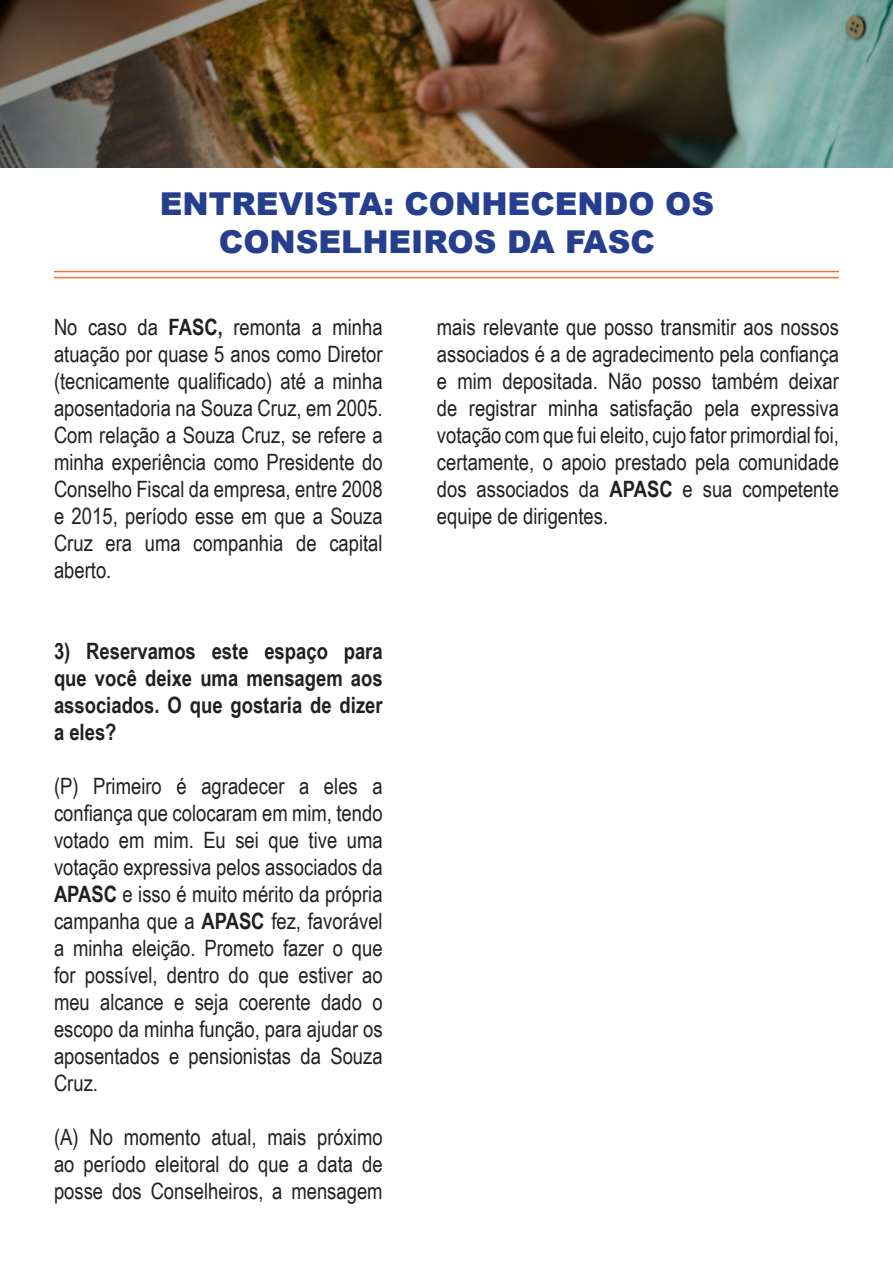
<style>
.page{position:relative;width:893px;height:1263px;background:#fff}
.page>*{position:absolute;margin:0;border:0;box-sizing:border-box;transform-origin:0 0}
.t1{font:900 31.5px/37.8px "Arial";color:#253f8e;text-align:center}
.t2{font:22.5px/27px "Arial Narrow";color:#231f20;text-align:justify}
.t3{font:700 22.5px/27px "Arial Narrow";color:#231f20;text-align:justify}
.s1{font-weight:700}
</style>
<div class="page">
<img style="left:0;top:0;width:893px;height:167px">
<hr style="left:54px;top:271px;width:785px;height:1px;background:#f3712a">
<hr style="left:54px;top:277px;width:785px;height:1px;background:#f3712a">
<p class="t1" style="left:160px;top:184px;width:556px">ENTREVISTA: CONHECENDO OS<br>CONSELHEIROS DA FASC</p>
<p class="t2" style="left:54px;top:313px;width:330px">No caso da <span class="s1">FASC,</span> remonta a minha atuação por quase 5 anos como Diretor (tecnicamente qualificado) até a minha aposentadoria na Souza Cruz, em 2005.<br>Com relação a Souza Cruz, se refere a minha experiência como Presidente do Conselho Fiscal da empresa, entre 2008 e 2015, período esse em que a Souza Cruz era uma companhia de capital aberto.</p>
<p class="t3" style="left:54px;top:637px;width:330px">3) Reservamos este espaço para que você deixe uma mensagem aos associados. O que gostaria de dizer a eles?</p>
<p class="t2" style="left:54px;top:772px;width:330px">(P) Primeiro é agradecer a eles a confiança que colocaram em mim, tendo votado em mim. Eu sei que tive uma votação expressiva pelos associados da <span class="s1">APASC</span> e isso é muito mérito da própria campanha que a <span class="s1">APASC</span> fez, favorável a minha eleição. Prometo fazer o que for possível, dentro do que estiver ao meu alcance e seja coerente dado o escopo da minha função, para ajudar os aposentados e pensionistas da Souza Cruz.</p>
<p class="t2" style="left:54px;top:1123px;width:330px">(A) No momento atual, mais próximo ao período eleitoral do que a data de posse dos Conselheiros, a mensagem</p>
<p class="t2" style="left:437px;top:313px;width:404px">mais relevante que posso transmitir aos nossos associados é a de agradecimento pela confiança e mim depositada. Não posso também deixar de registrar minha satisfação pela expressiva votação com que fui eleito, cujo fator primordial foi, certamente, o apoio prestado pela comunidade dos associados da <span class="s1">APASC</span> e sua competente equipe de dirigentes.</p>
</div>
